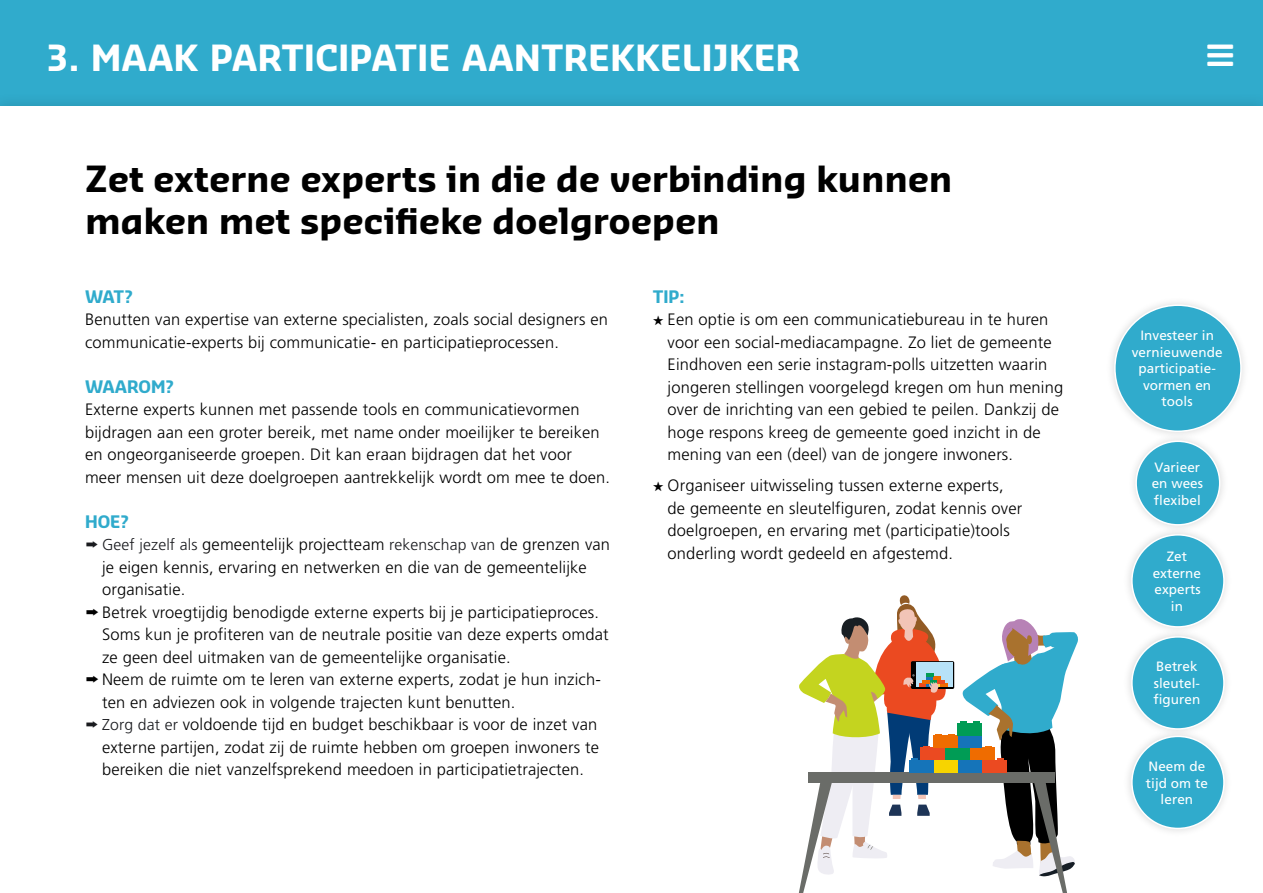
<style>
.page{position:relative;width:1263px;height:893px;background:#fff}
.page>*{position:absolute;margin:0;border:0;box-sizing:border-box;transform-origin:0 0}
.Hfdkop{font:700 34.5px/42px "Sansa Pro";letter-spacing:.01em;color:#000}
.t1{font:700 34.5px "Sansa Pro";letter-spacing:.01em;color:#fff}
.brood{font:300 16.5px/22.5px "Frutiger LT Pro";letter-spacing:.01em;color:#000}
.tussenkop_cyaan{font:700 16.5px "Sansa Pro";color:#30abcc}
.t2{font:13.5px/16.5px "Frutiger LT Pro";letter-spacing:.005em;color:#fff;text-align:center}
.s1{font-size:15.75px;color:#1a1b1f}
</style>
<div class="page">
<div style="left:0;top:0;width:1263px;height:170px;background:#30abcc"></div>
<div style="left:0;top:106px;width:1263px;height:787px;background:#fff"></div>
<svg style="left:798px;top:595px;width:280px;height:298px"></svg>
<div style="left:1128px;top:433px;width:100px;height:100px;background:#000;opacity:.15"></div>
<div style="left:1136px;top:441px;width:84px;height:84px;background:#30abcc;border-radius:50%"></div>
<div style="left:1135px;top:441px;width:85px;height:85px;border:2px solid #fff;border-radius:50%"></div>
<div style="left:1123px;top:628px;width:110px;height:110px;background:#000;opacity:.15"></div>
<div style="left:1132px;top:637px;width:92px;height:92px;background:#30abcc;border-radius:50%"></div>
<div style="left:1131px;top:636px;width:94px;height:94px;border:2px solid #fff;border-radius:50%"></div>
<div style="left:1123px;top:728px;width:110px;height:109px;background:#000;opacity:.15"></div>
<div style="left:1132px;top:736px;width:92px;height:92px;background:#30abcc;border-radius:50%"></div>
<div style="left:1131px;top:736px;width:94px;height:93px;border:2px solid #fff;border-radius:50%"></div>
<div style="left:1123px;top:526px;width:110px;height:110px;background:#000;opacity:.15"></div>
<div style="left:1132px;top:535px;width:92px;height:92px;background:#30abcc;border-radius:50%"></div>
<div style="left:1131px;top:534px;width:94px;height:94px;border:2px solid #fff;border-radius:50%"></div>
<div style="left:1106px;top:297px;width:144px;height:144px;background:#000;opacity:.15"></div>
<div style="left:1115px;top:305px;width:126px;height:126px;background:#30abcc;border-radius:50%"></div>
<h1 class="t1" style="left:47px;top:34px;width:755px">3. MAAK PARTICIPATIE AANTREKKELIJKER</h1>
<p class="Hfdkop" style="left:85px;top:158px;width:868px">Zet externe experts in die de verbinding kunnen maken met specifieke doelgroepen</p>
<p class="tussenkop_cyaan" style="left:85px;top:285px;width:49px">WAT?</p>
<p class="brood" style="left:85px;top:308px;width:524px">Benutten van expertise van externe specialisten, zoals social designers en communicatie-experts bij communicatie- en participatieprocessen.</p>
<p class="tussenkop_cyaan" style="left:85px;top:375px;width:90px">WAAROM?</p>
<p class="brood" style="left:85px;top:398px;width:527px">Externe experts kunnen met passende tools en communicatievormen bijdragen aan een groter bereik, met name onder moeilijker te bereiken en ongeorganiseerde groepen. Dit kan eraan bijdragen dat het voor meer mensen uit deze doelgroepen aantrekkelijk wordt om mee te doen.</p>
<p class="tussenkop_cyaan" style="left:85px;top:510px;width:45px">HOE?</p>
<p class="brood" style="left:102px;top:533px;width:509px"><span class="s1">Geef jezelf als</span> gemeentelijk projectteam <span class="s1">rekenschap van</span> de grenzen van je eigen kennis, ervaring en netwerken en die van de gemeentelijke organisatie.</p>
<p class="brood" style="left:102px;top:601px;width:508px">Betrek vroegtijdig benodigde externe experts bij je participatieproces.<br>Soms kun je profiteren van de neutrale positie van deze experts omdat ze geen deel uitmaken van de gemeentelijke organisatie.</p>
<p class="brood" style="left:102px;top:668px;width:500px">Neem de ruimte om te leren van externe experts, zodat je hun inzich&shy;ten en adviezen ook in volgende trajecten kunt benutten.</p>
<p class="brood" style="left:102px;top:713px;width:498px;text-align:justify"><span class="s1">Zorg dat er</span> voldoende tijd en budget beschikbaar is voor de inzet van externe partijen, zodat zij de ruimte hebben om groepen inwoners te bereiken die niet vanzelfsprekend meedoen in participatietrajecten.</p>
<p class="tussenkop_cyaan" style="left:653px;top:285px;width:33px">TIP:</p>
<p class="brood" style="left:668px;top:308px;width:397px;text-indent:-15px">★ Een optie is om een communicatiebureau in te huren voor een social-mediacampagne. Zo liet de gemeente Eindhoven een serie instagram-polls uitzetten waarin jongeren stellingen voorgelegd kregen om hun mening over de inrichting van een gebied te peilen. Dankzij de hoge respons kreeg de gemeente goed inzicht in de mening van een (deel) van de jongere inwoners.</p>
<p class="brood" style="left:668px;top:474px;width:356px;text-indent:-15px">★ Organiseer uitwisseling tussen externe experts, de gemeente en sleutelfiguren, zodat kennis over doelgroepen, en ervaring met (participatie)tools onderling wordt gedeeld en afgestemd.</p>
<p class="t2" style="left:1132px;top:327px;width:92px">Investeer in vernieuwende participatie&shy;vormen en tools</p>
<p class="t2" style="left:1152px;top:459px;width:53px;text-align:left">Varieer en wees flexibel</p>
<p class="t2" style="left:1153px;top:548px;width:50px">Zet externe experts in</p>
<p class="t2" style="left:1153px;top:659px;width:48px;text-align:left">Betrek sleutel&shy;figuren</p>
<p class="t2" style="left:1146px;top:758px;width:64px">Neem de tijd om te leren</p>
</div>
